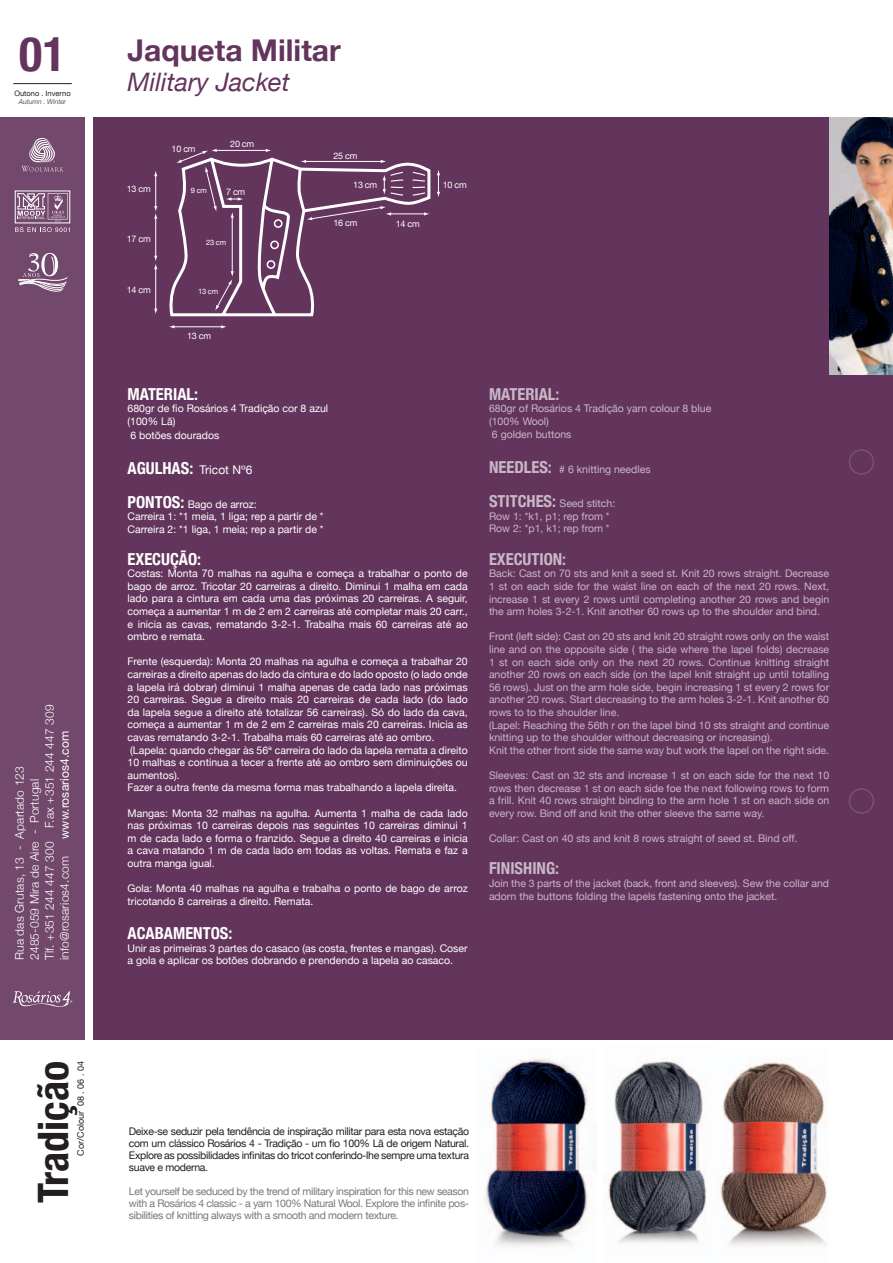
<style>
.page{position:relative;width:893px;height:1263px;background:#fff}
.page>*{position:absolute;margin:0;border:0;box-sizing:border-box;transform-origin:0 0}
.t1{font:700 condensed 48px "Helvetica Neue";color:#63345c}
.t2{font:700 condensed 42px "Helvetica Neue";color:#231f20}
.t3{font:700 30px "Helvetica Neue";color:#63345c}
.t4{font:italic 25.5px "Helvetica Neue";color:#63345c}
.t5{font:700 condensed 16.5px "Helvetica Neue";color:#fff}
.t6{font:700 condensed 16.5px "Helvetica Neue";color:#c8b8c7}
.t7{font:300 12px/15px "Helvetica Neue";letter-spacing:.01em;color:#fff}
.t8{font:12px "Helvetica Neue";letter-spacing:.01em;color:#fff}
.t9{font:10.5px/12.6px "Helvetica Neue";color:#fff}
.t10{font:10.5px/12.6px "Helvetica Neue";color:#c8b8c7}
.t11{font:10.5px/12px "Helvetica Neue";letter-spacing:-.03em;color:#231f20;text-align:justify}
.t12{font:10.5px/12px "Helvetica Neue";letter-spacing:-.03em;color:#76787b;text-align:justify}
.t13{font:9px "Helvetica Neue";letter-spacing:-.03em;color:#fff}
.t14{font:9px "Helvetica Neue";color:#231f20}
.t15{font:7.5px "Helvetica Neue";color:#231f20}
.t16{font:7.5px "Helvetica Neue";letter-spacing:-.03em;color:#fff}
.t17{font:italic 300 6.75px "Helvetica Neue";color:#231f20}
.s1{font-weight:700;font-stretch:condensed;font-size:16.5px}
</style>
<div class="page">
<div style="left:94px;top:118px;width:799px;height:922px;background:#63345c"></div>
<div style="left:0;top:118px;width:85px;height:922px;background:#72486c"></div>
<img style="left:608px;top:1060px;width:99px;height:183px">
<img style="left:484px;top:1058px;width:104px;height:189px">
<img style="left:720px;top:1059px;width:108px;height:188px">
<svg style="left:13px;top:991px;width:59px;height:16px"></svg>
<svg style="left:21px;top:138px;width:43px;height:34px"></svg>
<svg style="left:15px;top:193px;width:55px;height:39px"></svg>
<svg style="left:18px;top:253px;width:50px;height:39px"></svg>
<hr style="left:13px;top:83px;width:59px;height:1px;background:#231f20">
<hr style="left:173px;top:326px;width:49px;height:1px;background:#fff">
<hr style="left:155px;top:268px;width:1px;height:42px;background:#fff">
<hr style="left:155px;top:175px;width:1px;height:32px;background:#fff">
<hr style="left:155px;top:217px;width:1px;height:40px;background:#fff">
<svg style="left:154px;top:206px;width:3px;height:13px"></svg>
<svg style="left:154px;top:256px;width:3px;height:13px"></svg>
<svg style="left:169px;top:149px;width:271px;height:168px"></svg>
<img style="left:830px;top:118px;width:63px;height:257px">
<div style="left:849px;top:449px;width:25px;height:26px;border:2px solid #fff;border-radius:50%"></div>
<div style="left:849px;top:788px;width:25px;height:26px;border:2px solid #fff;border-radius:50%"></div>
<h1 class="t1" style="left:19px;top:25px;width:48px">01</h1>
<p class="t15" style="left:14px;top:89px;width:58px">Outono . Inverno</p>
<p class="t17" style="left:19px;top:98px;width:49px">Autumn . Winter</p>
<p class="t7" style="left:12px;top:960px;width:257px;rotate:-90deg">Rua das Grutas, 13 - Apartado 123<br>2485-059 Mira de Aire - Portugal<br>Tlf. +351 244 447 300 F.ax +351 244 447 309 info@rosarios4.com</p>
<p class="t8" style="left:57px;top:839px;width:110px;rotate:-90deg">www.rosarios4.com</p>
<p class="t14" style="left:75px;top:1155px;width:96px;rotate:-90deg">Cor/Colour 08 . 06 . 04</p>
<h2 class="t2" style="left:28px;top:1203px;width:144px;rotate:-90deg">Tradição</h2>
<h3 class="t3" style="left:128px;top:32px;width:215px">Jaqueta Militar</h3>
<h3 class="t4" style="left:128px;top:67px;width:164px">Military Jacket</h3>
<p class="t13" style="left:127px;top:183px;width:25px">13 cm</p>
<p class="t13" style="left:172px;top:144px;width:25px">10 cm</p>
<p class="t16" style="left:191px;top:186px;width:18px">9 cm</p>
<p class="t13" style="left:230px;top:139px;width:25px">20 cm</p>
<p class="t13" style="left:226px;top:186px;width:21px">7 cm</p>
<p class="t13" style="left:334px;top:151px;width:25px">25 cm</p>
<p class="t13" style="left:353px;top:179px;width:25px">13 cm</p>
<p class="t13" style="left:334px;top:218px;width:25px">16 cm</p>
<p class="t13" style="left:127px;top:233px;width:25px">17 cm</p>
<p class="t16" style="left:206px;top:238px;width:21px">23 cm</p>
<p class="t13" style="left:127px;top:285px;width:25px">14 cm</p>
<p class="t16" style="left:198px;top:286px;width:21px">13 cm</p>
<p class="t13" style="left:187px;top:330px;width:25px">13 cm</p>
<p class="t13" style="left:396px;top:218px;width:25px">14 cm</p>
<p class="t13" style="left:443px;top:179px;width:25px">10 cm</p>
<h3 class="t5" style="left:128px;top:384px;width:72px">MATERIAL:</h3>
<p class="t9" style="left:128px;top:402px;width:202px">680gr de fio Rosários 4 Tradição cor 8 azul (100% Lã)</p>
<p class="t9" style="left:130px;top:429px;width:90px">6 botões dourados</p>
<p class="t8" style="left:128px;top:462px;width:126px"><span class="s1">AGULHAS:</span> Tricot Nº6</p>
<p class="t9" style="left:128px;top:498px;width:198px"><span class="s1">PONTOS:</span> Bago de arroz:<br>Carreira 1: *1 meia, 1 liga; rep a partir de *<br>Carreira 2: *1 liga, 1 meia; rep a partir de *</p>
<h3 class="t5" style="left:128px;top:549px;width:75px">EXECUÇÃO:</h3>
<p class="t9" style="left:128px;top:567px;width:342px;text-align:justify">Costas: Monta 70 malhas na agulha e começa a trabalhar o ponto de bago de arroz. Tricotar 20 carreiras a direito. Diminui 1 malha em cada lado para a cintura em cada uma das próximas 20 carreiras. A seguir, começa a aumentar 1 m de 2 em 2 carreiras até completar mais 20 carr., e inicia as cavas, rematando 3-2-1. Trabalha mais 60 carreiras até ao ombro e remata.</p>
<p class="t9" style="left:128px;top:655px;width:342px">Frente (esquerda): Monta 20 malhas na agulha e começa a trabalhar 20 carreiras a direito apenas do lado da cintura e do lado oposto (o lado onde a lapela irá dobrar) diminui 1 malha apenas de cada lado nas próximas 20 carreiras. Segue a direito mais 20 carreiras de cada lado (do lado da lapela segue a direito até totalizar 56 carreiras). Só do lado da cava, começa a aumentar 1 m de 2 em 2 carreiras mais 20 carreiras. Inicia as cavas rematando 3-2-1. Trabalha mais 60 carreiras até ao ombro. (Lapela: quando chegar às 56ª carreira do lado da lapela remata a direito 10 malhas e continua a tecer a frente até ao ombro sem diminuições ou aumentos).<br>Fazer a outra frente da mesma forma mas trabalhando a lapela direita.</p>
<p class="t9" style="left:128px;top:806px;width:342px;text-align:justify">Mangas: Monta 32 malhas na agulha. Aumenta 1 malha de cada lado nas próximas 10 carreiras depois nas seguintes 10 carreiras diminui 1 m de cada lado e forma o franzido. Segue a direito 40 carreiras e inicia a cava matando 1 m de cada lado em todas as voltas. Remata e faz a outra manga igual.</p>
<p class="t9" style="left:128px;top:882px;width:342px">Gola: Monta 40 malhas na agulha e trabalha o ponto de bago de arroz tricotando 8 carreiras a direito. Remata.</p>
<h3 class="t5" style="left:128px;top:923px;width:106px">ACABAMENTOS:</h3>
<p class="t9" style="left:128px;top:941px;width:342px">Unir as primeiras 3 partes do casaco (as costa, frentes e mangas). Coser a gola e aplicar os botões dobrando e prendendo a lapela ao casaco.</p>
<h3 class="t6" style="left:489px;top:384px;width:72px">MATERIAL:</h3>
<p class="t10" style="left:489px;top:402px;width:224px">680gr of Rosários 4 Tradição yarn colour 8 blue (100% Wool)<br>6 golden buttons</p>
<p class="t10" style="left:489px;top:462px;width:163px"><span class="s1">NEEDLES:</span> # 6 knitting needles</p>
<p class="t10" style="left:489px;top:497px;width:128px"><span class="s1">STITCHES:</span> Seed stitch:<br>Row 1: *k1, p1; rep from *<br>Row 2: *p1, k1; rep from *</p>
<h3 class="t6" style="left:489px;top:549px;width:79px">EXECUTION:</h3>
<p class="t10" style="left:489px;top:567px;width:342px;text-align:justify">Back: Cast on 70 sts and knit a seed st. Knit 20 rows straight. Decrease 1 st on each side for the waist line on each of the next 20 rows. Next, increase 1 st every 2 rows until completing another 20 rows and begin the arm holes 3-2-1. Knit another 60 rows up to the shoulder and bind.</p>
<p class="t10" style="left:489px;top:630px;width:342px">Front (left side): Cast on 20 sts and knit 20 straight rows only on the waist line and on the opposite side ( the side where the lapel folds) decrease 1 st on each side only on the next 20 rows. Continue knitting straight another 20 rows on each side (on the lapel knit straight up until totalling 56 rows). Just on the arm hole side, begin increasing 1 st every 2 rows for another 20 rows. Start decreasing to the arm holes 3-2-1. Knit another 60 rows to to the shoulder line.<br>(Lapel: Reaching the 56th r on the lapel bind 10 sts straight and continue knitting up to the shoulder without decreasing or increasing).<br>Knit the other front side the same way but work the lapel on the right side.</p>
<p class="t10" style="left:489px;top:769px;width:342px;text-align:justify">Sleeves: Cast on 32 sts and increase 1 st on each side for the next 10 rows then decrease 1 st on each side foe the next following rows to form a frill. Knit 40 rows straight binding to the arm hole 1 st on each side on every row. Bind off and knit the other sleeve the same way.</p>
<p class="t10" style="left:489px;top:832px;width:310px">Collar: Cast on 40 sts and knit 8 rows straight of seed st. Bind off.</p>
<h3 class="t6" style="left:489px;top:859px;width:72px">FINISHING:</h3>
<p class="t10" style="left:489px;top:877px;width:342px">Join the 3 parts of the jacket (back, front and sleeves). Sew the collar and adorn the buttons folding the lapels fastening onto the jacket.</p>
<p class="t11" style="left:129px;top:1125px;width:342px">Deixe-se seduzir pela tendência de inspiração militar para esta nova estação com um clássico Rosários 4 - Tradição - um fio 100% Lã de origem Natural.<br>Explore as possibilidades infinitas do tricot conferindo-lhe sempre uma textura suave e moderna.</p>
<p class="t12" style="left:129px;top:1185px;width:342px">Let yourself be seduced by the trend of military inspiration for this new season with a Rosários 4 classic - a yarn 100% Natural Wool. Explore the infinite pos&shy;sibilities of knitting always with a smooth and modern texture.</p>
</div>
